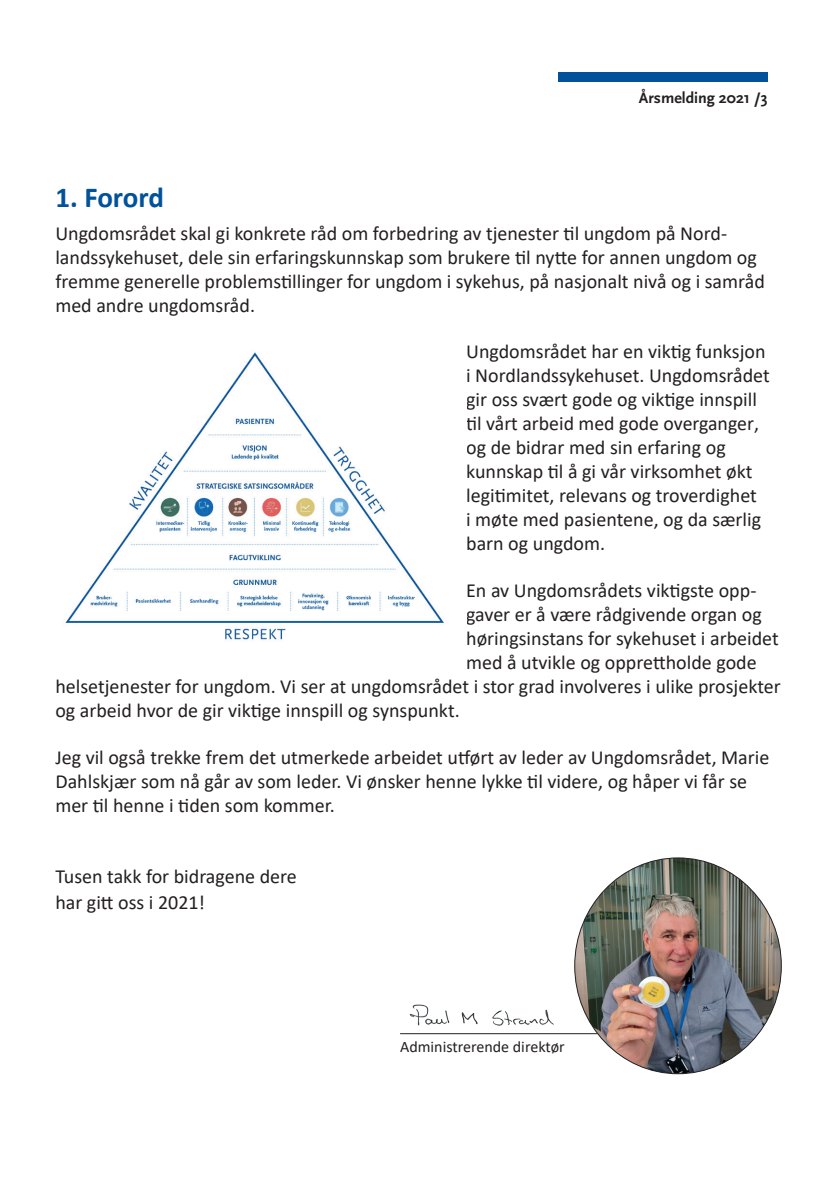
<style>
.page{position:relative;width:840px;height:1191px;background:#fff}
.page>*{position:absolute;margin:0;border:0;box-sizing:border-box;transform-origin:0 0}
.t1{font:700 29px "Calibri";letter-spacing:-.01em;color:#01529a}
.t2{font:20px/24px "Calibri";color:#231f20}
.t3{font:16px "Calibri";color:#231f20}
.t4{font:700 16px "Scala Sans OT";color:#231f20}
</style>
<div class="page">
<div style="left:557px;top:72px;width:210px;height:9px;background:#01529b"></div>
<img style="left:65px;top:352px;width:379px;height:288px">
<img style="left:574px;top:859px;width:206px;height:214px">
<hr style="left:400px;top:1033px;width:197px;height:1px;background:#231f20">
<img style="left:409px;top:1004px;width:145px;height:22px">
<p class="t4" style="left:638px;top:89px;width:130px">Årsmelding 2021 /3</p>
<h1 class="t1" style="left:55px;top:177px;width:110px">1. Forord</h1>
<p class="t2" style="left:55px;top:220px;width:710px">Ungdomsrådet skal gi konkrete råd om forbedring av tjenester til ungdom på Nord&shy;landssykehuset, dele sin erfaringskunnskap som brukere til nytte for annen ungdom og fremme generelle problemstillinger for ungdom i sykehus, på nasjonalt nivå og i samråd med andre ungdomsråd.</p>
<p class="t2" style="left:466px;top:339px;width:305px">Ungdomsrådet har en viktig funksjon i Nordlandssykehuset. Ungdomsrådet gir oss svært gode og viktige innspill til vårt arbeid med gode overganger, og de bidrar med sin erfaring og kunnskap til å gi vår virksomhet økt legitimitet, relevans og troverdighet<br>i møte med pasientene, og da særlig barn og ungdom.</p>
<p class="t2" style="left:466px;top:578px;width:291px">En av Ungdomsrådets viktigste opp-</p>
<p class="t2" style="left:466px;top:602px;width:297px">gaver er å være rådgivende organ og</p>
<p class="t2" style="left:466px;top:626px;width:314px">høringsinstans for sykehuset i arbeidet</p>
<p class="t2" style="left:466px;top:650px;width:292px">med å utvikle og opprettholde gode</p>
<p class="t2" style="left:55px;top:674px;width:726px">helsetjenester for ungdom. Vi ser at ungdomsrådet i stor grad involveres i ulike prosjekter</p>
<p class="t2" style="left:55px;top:698px;width:405px">og arbeid hvor de gir viktige innspill og synspunkt.</p>
<p class="t2" style="left:55px;top:744px;width:715px">Jeg vil også trekke frem det utmerkede arbeidet utført av leder av Ungdomsrådet, Marie<br>Dahlskjær som nå går av som leder. Vi ønsker henne lykke til videre, og håper vi får se mer til henne i tiden som kommer.</p>
<p class="t2" style="left:55px;top:862px;width:243px;line-height:26.4px">Tusen takk for bidragene dere har gitt oss i 2021!</p>
<p class="t3" style="left:400px;top:1035px;width:166px">Administrerende direktør</p>
</div>
